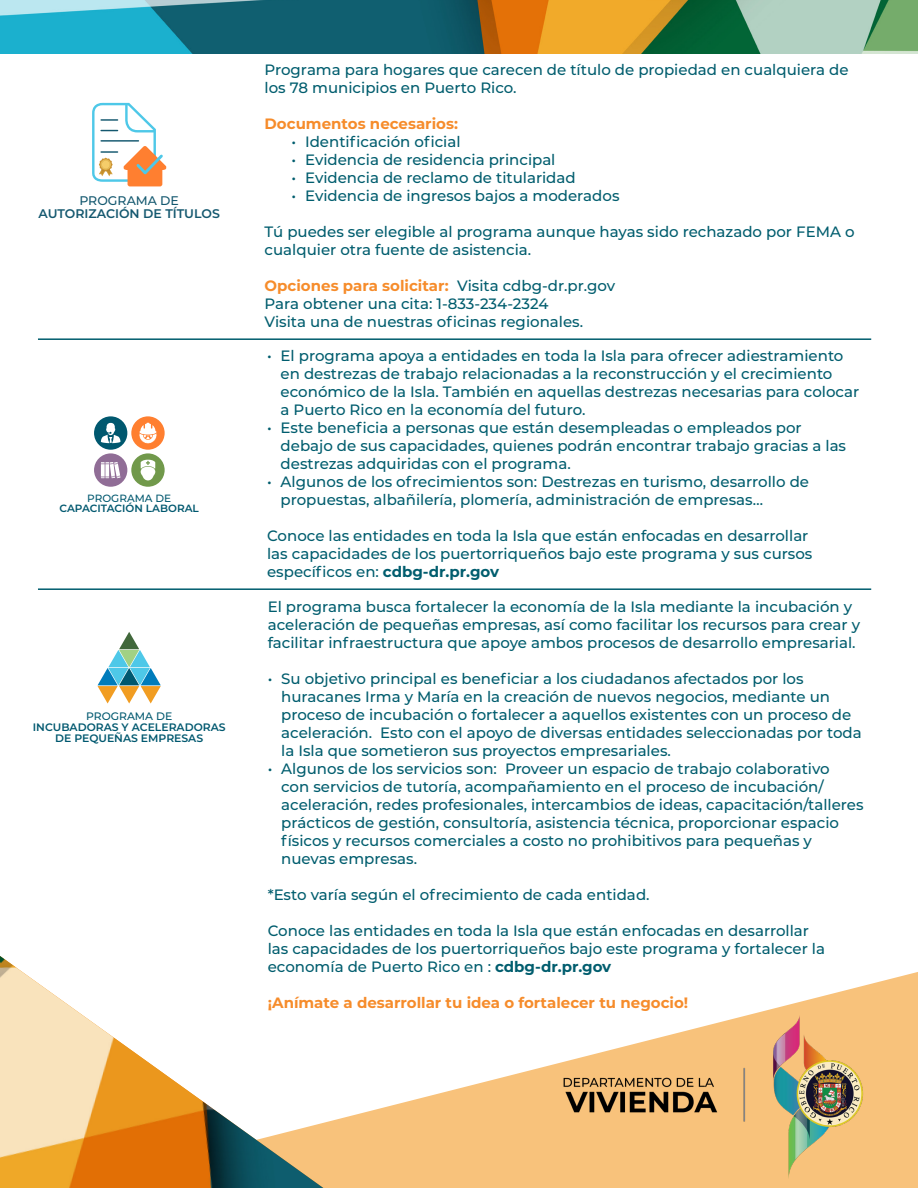
<style>
.page{position:relative;width:918px;height:1188px;background:#fff}
.page>*{position:absolute;margin:0;border:0;box-sizing:border-box;transform-origin:0 0}
.t1{font:500 15px/18px "Montserrat";color:#005d6e}
.t2{font:700 15px "Montserrat";color:#f68c2b}
.t3{font:600 12.45px "Montserrat";color:#14586f}
.t4{font:500 12.45px "Montserrat";color:#14586f}
.t5{font:600 10.8px "Montserrat";color:#00586f}
.t6{font:500 10.8px "Montserrat";color:#00586f}
.t7{font:600 10.5px "Montserrat";color:#00586f}
.t8{font:500 10.5px "Montserrat";color:#00586f}
.s1{font-weight:500;color:#005d6e}
.s2{font-weight:700}
</style>
<div class="page">
<svg style="left:524px;top:972px;width:394px;height:216px"></svg>
<img style="left:0;top:0;width:918px;height:54px">
<hr style="left:38px;top:338px;width:833px;height:2px;background:#005d6e">
<hr style="left:38px;top:588px;width:833px;height:2px;background:#005d6e">
<img style="left:540px;top:1002px;width:343px;height:186px">
<svg style="left:92px;top:102px;width:75px;height:84px"></svg>
<div style="left:131px;top:416px;width:34px;height:34px;background:#ff7f30;border-radius:50%"></div>
<svg style="left:139px;top:423px;width:18px;height:20px"></svg>
<svg style="left:131px;top:453px;width:34px;height:34px"></svg>
<svg style="left:141px;top:460px;width:14px;height:20px"></svg>
<div style="left:94px;top:453px;width:33px;height:34px;background:#906d96;border-radius:50%"></div>
<svg style="left:101px;top:462px;width:20px;height:16px"></svg>
<div style="left:94px;top:416px;width:33px;height:34px;background:#00586f;border-radius:50%"></div>
<svg style="left:101px;top:423px;width:20px;height:20px"></svg>
<svg style="left:323px;top:1072px;width:201px;height:116px;fill:#f8c27b"></svg>
<img style="left:0;top:956px;width:323px;height:232px">
<svg style="left:98px;top:632px;width:63px;height:72px"></svg>
<p class="t4" style="left:79px;top:192px;width:101px">PROGRAMA DE</p>
<p class="t3" style="left:39px;top:205px;width:183px">AUTORIZACIÓN DE TÍTULOS</p>
<p class="t8" style="left:87px;top:491px;width:85px">PROGRAMA DE</p>
<p class="t7" style="left:60px;top:501px;width:141px">CAPACITACIÓN LABORAL</p>
<p class="t6" style="left:86px;top:708px;width:88px">PROGRAMA DE</p>
<p class="t5" style="left:33px;top:719px;width:194px">INCUBADORAS Y ACELERADORAS</p>
<p class="t5" style="left:55px;top:731px;width:150px">DE PEQUEÑAS EMPRESAS</p>
<p class="t1" style="left:265px;top:60px;width:586px">Programa para hogares que carecen de título de propiedad en cualquiera de los 78 municipios en Puerto Rico.</p>
<p class="t2" style="left:265px;top:112px;width:195px">Documentos necesarios:</p>
<p class="t1" style="left:292px;top:132px;width:171px">• Identificación oficial</p>
<p class="t1" style="left:292px;top:150px;width:265px">• Evidencia de residencia principal</p>
<p class="t1" style="left:292px;top:168px;width:286px">• Evidencia de reclamo de titularidad</p>
<p class="t1" style="left:292px;top:186px;width:330px">• Evidencia de ingresos bajos a moderados</p>
<p class="t1" style="left:265px;top:222px;width:591px">Tú puedes ser elegible al programa aunque hayas sido rechazado por FEMA o cualquier otra fuente de asistencia.</p>
<p class="t2" style="left:265px;top:274px;width:352px">Opciones para solicitar: <span class="s1">Visita cdbg-dr.pr.gov</span></p>
<p class="t1" style="left:265px;top:294px;width:285px">Para obtener una cita: 1-833-234-2324</p>
<p class="t1" style="left:265px;top:312px;width:320px">Visita una de nuestras oficinas regionales.</p>
<p class="t1" style="left:281px;top:346px;width:580px;text-indent:-14px">• El programa apoya a entidades en toda la Isla para ofrecer adiestramiento en destrezas de trabajo relacionadas a la reconstrucción y el crecimiento económico de la Isla. También en aquellas destrezas necesarias para colocar a Puerto Rico en la economía del futuro.</p>
<p class="t1" style="left:281px;top:418px;width:567px;text-indent:-14px">• Este beneficia a personas que están desempleadas o empleados por debajo de sus capacidades, quienes podrán encontrar trabajo gracias a las destrezas adquiridas con el programa.</p>
<p class="t1" style="left:281px;top:472px;width:530px;text-indent:-14px">• Algunos de los ofrecimientos son: Destrezas en turismo, desarrollo de propuestas, albañilería, plomería, administración de empresas…</p>
<p class="t1" style="left:267px;top:526px;width:547px">Conoce las entidades en toda la Isla que están enfocadas en desarrollar las capacidades de los puertorriqueños bajo este programa y sus cursos específicos en: <span class="s2">cdbg-dr.pr.gov</span></p>
<p class="t1" style="left:268px;top:597px;width:594px">El programa busca fortalecer la economía de la Isla mediante la incubación y aceleración de pequeñas empresas, así como facilitar los recursos para crear y facilitar infraestructura que apoye ambos procesos de desarrollo empresarial.</p>
<p class="t1" style="left:281px;top:669px;width:582px;text-indent:-14px">• Su objetivo principal es beneficiar a los ciudadanos afectados por los huracanes Irma y María en la creación de nuevos negocios, mediante un proceso de incubación o fortalecer a aquellos existentes con un proceso de aceleración. Esto con el apoyo de diversas entidades seleccionadas por toda la Isla que sometieron sus proyectos empresariales.</p>
<p class="t1" style="left:281px;top:759px;width:584px;text-indent:-14px">• Algunos de los servicios son: Proveer un espacio de trabajo colaborativo<br>con servicios de tutoría, acompañamiento en el proceso de incubación/ aceleración, redes profesionales, intercambios de ideas, capacitación/talleres prácticos de gestión, consultoría, asistencia técnica, proporcionar espacio físicos y recursos comerciales a costo no prohibitivos para pequeñas y nuevas empresas.</p>
<p class="t1" style="left:268px;top:885px;width:383px">*Esto varía según el ofrecimiento de cada entidad.</p>
<p class="t1" style="left:268px;top:921px;width:559px">Conoce las entidades en toda la Isla que están enfocadas en desarrollar las capacidades de los puertorriqueños bajo este programa y fortalecer la economía de Puerto Rico en : <span class="s2">cdbg-dr.pr.gov</span></p>
<p class="t2" style="left:268px;top:992px;width:422px">¡Anímate a desarrollar tu idea o fortalecer tu negocio!</p>
</div>
